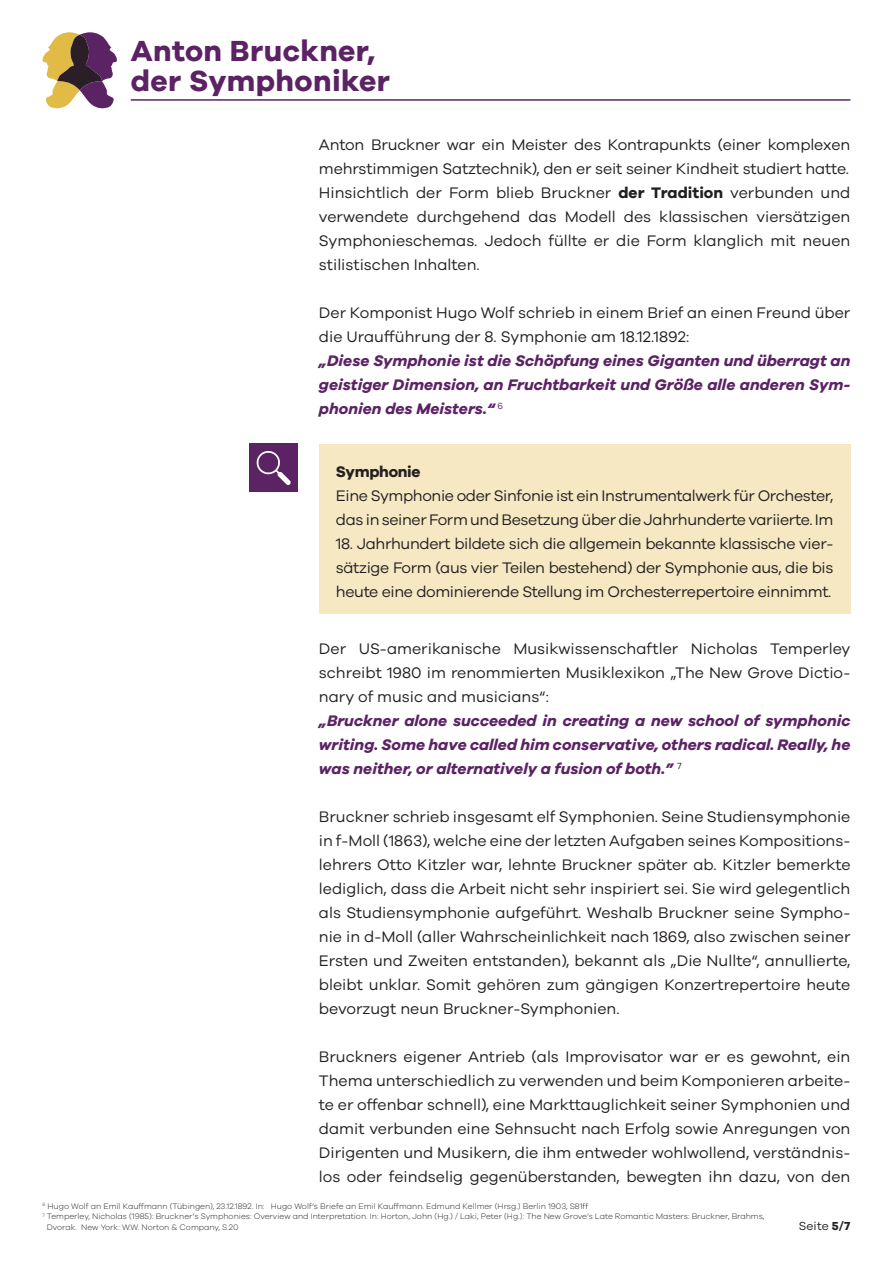
<style>
.page{position:relative;width:893px;height:1263px;background:#fff}
.page>*{position:absolute;margin:0;border:0;box-sizing:border-box;transform-origin:0 0}
.t1{font:700 30px/30px "Galano Grotesque";letter-spacing:.015em;color:#5b2264}
.t2{font:15.75px/24px "Galano Grotesque";color:#231f20;text-align:justify}
.t3{font:italic 700 15.75px/24px "Galano Grotesque";color:#5b2264;text-align:justify}
.t4{font:15.75px/24px "Galano Grotesque";letter-spacing:-.025em;color:#231f20}
.t5{font:700 15.75px "Galano Grotesque";letter-spacing:-.02em;color:#231f20}
.t6{font:12px "Galano Grotesque";letter-spacing:.015em;color:#231f20}
.t7{font:300 8.25px "Galano Grotesque";color:#231f20}
.s1{font-weight:700}
</style>
<div class="page">
<svg style="left:42px;top:32px;width:75px;height:76px"></svg>
<hr style="left:131px;top:99px;width:719px;height:2px;background:#5b2264">
<div style="left:319px;top:444px;width:531px;height:170px;background:#f5e8c3"></div>
<div style="left:250px;top:444px;width:48px;height:48px;background:#5b2264"></div>
<svg style="left:256px;top:451px;width:35px;height:34px"></svg>
<h1 class="t1" style="left:131px;top:35px;width:261px">Anton Bruckner, der Symphoniker</h1>
<p class="t2" style="left:319px;top:132px;width:533px">Anton Bruckner war ein Meister des Kontrapunkts (einer komplexen mehrstimmigen Satztechnik), den er seit seiner Kindheit studiert hatte.<br>Hinsichtlich der Form blieb Bruckner <span class="s1">der Tradition</span> verbunden und verwendete durchgehend das Modell des klassischen viersätzigen Symphonieschemas. Jedoch füllte er die Form klanglich mit neuen stilistischen Inhalten.</p>
<p class="t2" style="left:319px;top:300px;width:533px">Der Komponist Hugo Wolf schrieb in einem Brief an einen Freund über die Uraufführung der 8. Symphonie am 18.12.1892:</p>
<p class="t3" style="left:319px;top:348px;width:533px">„Diese Symphonie ist die Schöpfung eines Giganten und überragt an geistiger Dimension, an Fruchtbarkeit und Größe alle anderen Sym&shy;phonien des Meisters.“ <sup>6</sup></p>
<p class="t5" style="left:336px;top:462px;width:86px">Symphonie</p>
<p class="t4" style="left:336px;top:483px;width:499px">Eine Symphonie oder Sinfonie ist ein Instrumentalwerk für Orchester, das in seiner Form und Besetzung über die Jahrhunderte variierte. Im</p>
<p class="t2" style="left:336px;top:531px;width:499px">18. Jahrhundert bildete sich die allgemein bekannte klassische vier&shy;sätzige Form (aus vier Teilen bestehend) der Symphonie aus, die bis heute eine dominierende Stellung im Orchesterrepertoire einnimmt.</p>
<p class="t2" style="left:319px;top:636px;width:533px">Der US-amerikanische Musikwissenschaftler Nicholas Temperley schreibt 1980 im renommierten Musiklexikon „The New Grove Dictio&shy;nary of music and musicians“:</p>
<p class="t3" style="left:319px;top:708px;width:533px">„Bruckner alone succeeded in creating a new school of symphonic writing. Some have called him conservative, others radical. Really, he was neither, or alternatively a fusion of both.” <sup>7</sup></p>
<p class="t2" style="left:319px;top:804px;width:533px">Bruckner schrieb insgesamt elf Symphonien. Seine Studiensymphonie in f-Moll (1863), welche eine der letzten Aufgaben seines Kompositions&shy;lehrers Otto Kitzler war, lehnte Bruckner später ab. Kitzler bemerkte lediglich, dass die Arbeit nicht sehr inspiriert sei. Sie wird gelegentlich als Studiensymphonie aufgeführt. Weshalb Bruckner seine Sympho&shy;nie in d-Moll (aller Wahrscheinlichkeit nach 1869, also zwischen seiner Ersten und Zweiten entstanden), bekannt als „Die Nullte“, annullierte, bleibt unklar. Somit gehören zum gängigen Konzertrepertoire heute bevorzugt neun Bruckner-Symphonien.</p>
<p class="t2" style="left:319px;top:1044px;width:533px">Bruckners eigener Antrieb (als Improvisator war er es gewohnt, ein Thema unterschiedlich zu verwenden und beim Komponieren arbeite&shy;te er offenbar schnell), eine Markttauglichkeit seiner Symphonien und damit verbunden eine Sehnsucht nach Erfolg sowie Anregungen von Dirigenten und Musikern, die ihm entweder wohlwollend, verständnis&shy;los oder feindselig gegenüberstanden, bewegten ihn dazu, von den</p>
<p class="t7" style="left:43px;top:1201px;width:547px"><sup>6</sup> Hugo Wolf an Emil Kauffmann (Tübingen), 23.12.1892. In: Hugo Wolf‘s Briefe an Emil Kauffmann. Edmund Kellmer (Hrsg.) Berlin 1903, S81ff</p>
<p class="t7" style="left:43px;top:1211px;width:723px"><sup>7</sup> Temperley, Nicholas (1985): Bruckner’s Symphonies: Overview and Interpretation. In: Horton, John (Hg.) / Laki, Peter (Hg.): The New Grove’s Late Romantic Masters: Bruckner, Brahms,</p>
<p class="t7" style="left:47px;top:1222px;width:193px">Dvorak. New York: W.W. Norton &amp; Company, S.20</p>
<p class="t6" style="left:799px;top:1219px;width:53px">Seite <span class="s1">5/7</span></p>
</div>
